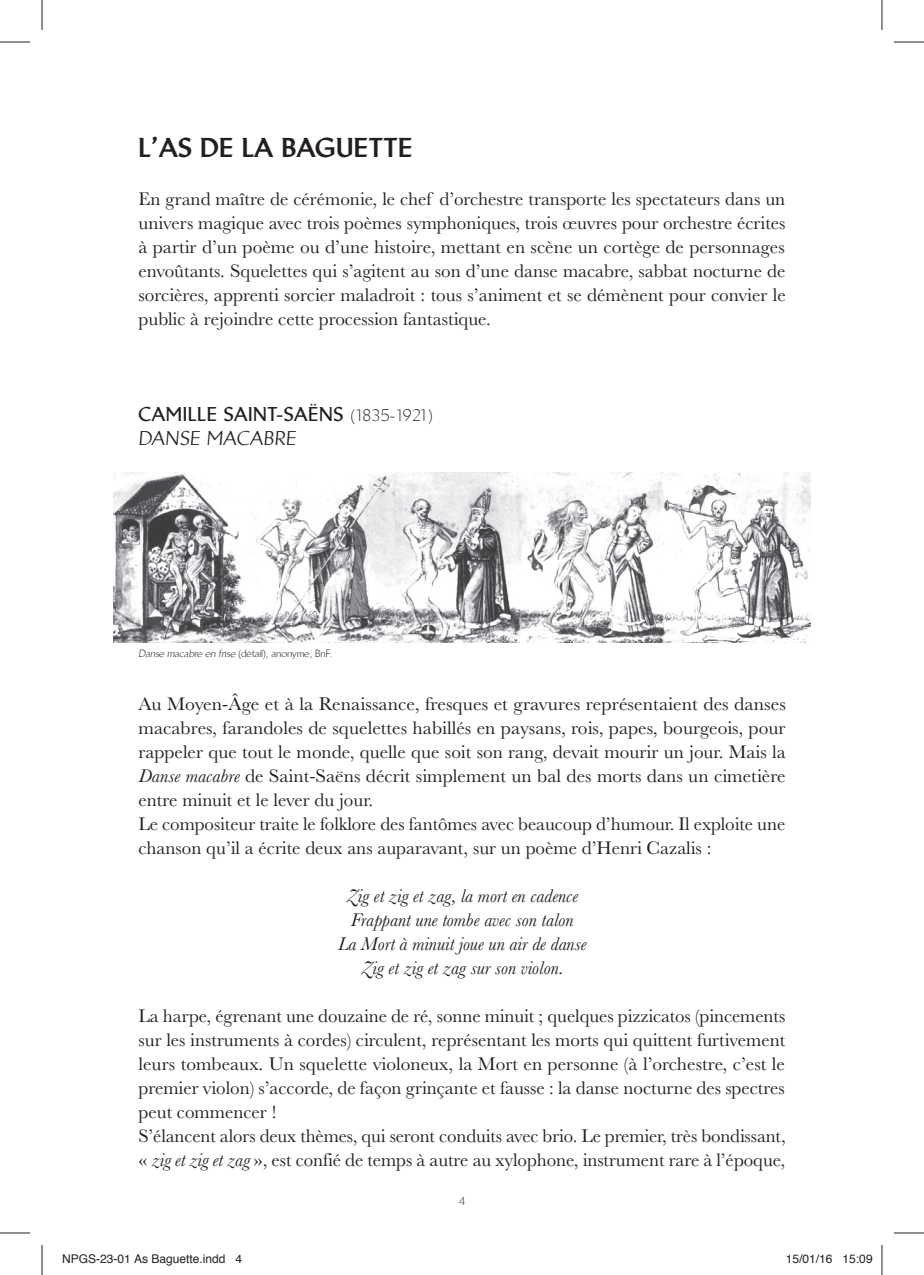
<style>
.page{position:relative;width:924px;height:1275px;background:#fff}
.page>*{position:absolute;margin:0;border:0;box-sizing:border-box;transform-origin:0 0}
.t1{font:800 26px "Brewery Com";letter-spacing:.015em;color:#231f20}
.t2{font:19px/24px "Baskerville MT Pro";color:#231f20}
.t3{font:italic 19px/24px "Baskerville MT Pro";color:#231f20;text-align:center}
.t4{font:700 19px/24px "Brewery Com";letter-spacing:.03em;color:#231f20}
.t5{font:12px "Helvetica";color:#231f20}
.t6{font:11px "Brewery Com";color:#57585a}
.t7{font:300 10px "Brewery Com";color:#000002}
.s1{font-weight:300;font-size:16px}
.s2{font-weight:400}
.s3{font-style:italic}
</style>
<div class="page">
<img style="left:113px;top:473px;width:696px;height:169px">
<hr style="left:0;top:42px;width:30px;height:1px;background:#231f20">
<hr style="left:893px;top:42px;width:30px;height:1px;background:#231f20">
<hr style="left:0;top:1232px;width:30px;height:1px;background:#231f20">
<hr style="left:893px;top:1232px;width:30px;height:1px;background:#231f20">
<hr style="left:42px;top:0;width:1px;height:30px;background:#231f20">
<hr style="left:42px;top:1245px;width:1px;height:30px;background:#231f20">
<hr style="left:881px;top:0;width:1px;height:30px;background:#231f20">
<hr style="left:881px;top:1245px;width:1px;height:30px;background:#231f20">
<h1 class="t1" style="left:138px;top:132px;width:275px">L’AS DE LA BAGUETTE</h1>
<p class="t2" style="left:138px;top:187px;width:648px;text-align:justify">En grand maître de cérémonie, le chef d’orchestre transporte les spectateurs dans un univers magique avec trois poèmes symphoniques, trois œuvres pour orchestre écrites à partir d’un poème ou d’une histoire, mettant en scène un cortège de personnages envoûtants. Squelettes qui s’agitent au son d’une danse macabre, sabbat nocturne de sorcières, apprenti sorcier maladroit : tous s’animent et se démènent pour convier le public à rejoindre cette procession fantastique.</p>
<p class="t4" style="left:138px;top:403px;width:296px">CAMILLE SAINT-SAËNS <span class="s1">(1835-1921)<br></span><span class="s2">DANSE MACABRE</span></p>
<p class="t7" style="left:138px;top:647px;width:195px">Danse macabre en frise (détail), anonyme, BnF.</p>
<p class="t2" style="left:138px;top:691px;width:648px">Au Moyen-Âge et à la Renaissance, fresques et gravures représentaient des danses macabres, farandoles de squelettes habillés en paysans, rois, papes, bourgeois, pour rappeler que tout le monde, quelle que soit son rang, devait mourir un jour. Mais la <span class="s3">Danse macabre</span> de Saint-Saëns décrit simplement un bal des morts dans un cimetière entre minuit et le lever du jour.<br>Le compositeur traite le folklore des fantômes avec beaucoup d’humour. Il exploite une chanson qu’il a écrite deux ans auparavant, sur un poème d’Henri Cazalis :</p>
<p class="t3" style="left:338px;top:883px;width:250px">Zig et zig et zag, la mort en cadence Frappant une tombe avec son talon<br>La Mort à minuit joue un air de danse Zig et zig et zag sur son violon.</p>
<p class="t2" style="left:138px;top:1003px;width:648px">La harpe, égrenant une douzaine de ré, sonne minuit ; quelques pizzicatos (pincements sur les instruments à cordes) circulent, représentant les morts qui quittent furtivement leurs tombeaux. Un squelette violoneux, la Mort en personne (à l’orchestre, c’est le premier violon) s’accorde, de façon grinçante et fausse : la danse nocturne des spectres peut commencer !<br>S’élancent alors deux thèmes, qui seront conduits avec brio. Le premier, très bondissant, « <span class="s3">zig et zig et zag</span> », est confié de temps à autre au xylophone, instrument rare à l’époque,</p>
<p class="t6" style="left:458px;top:1194px;width:8px">4</p>
<p class="t5" style="left:62px;top:1249px;width:182px">NPGS-23-01 As Baguette.indd 4</p>
<p class="t5" style="left:785px;top:1249px;width:88px">15/01/16 15:09</p>
</div>
